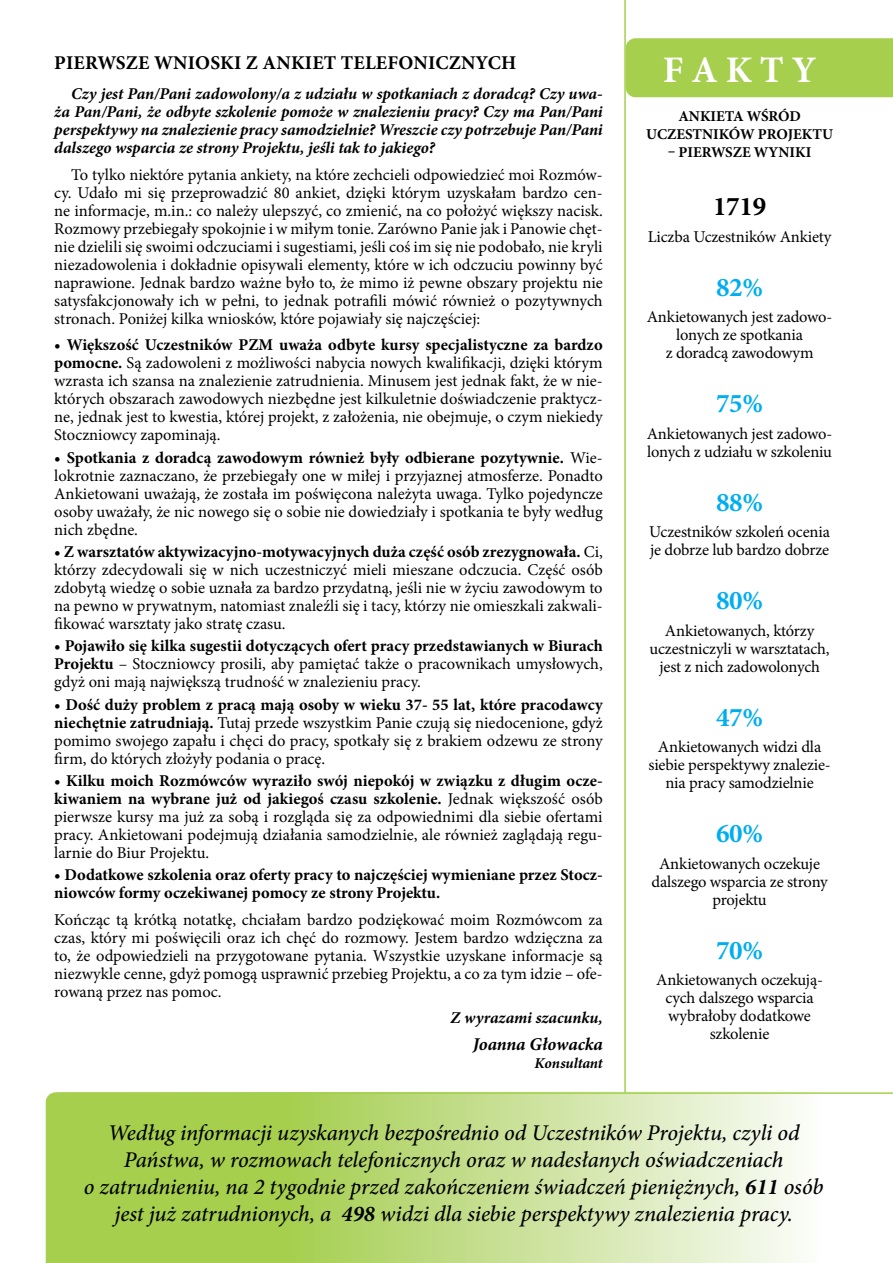
<style>
.page{position:relative;width:893px;height:1263px;background:#fff}
.page>*{position:absolute;margin:0;border:0;box-sizing:border-box;transform-origin:0 0}
.t1{font:700 37.5px "Minion Pro";color:#fff}
.t2{font:700 27px "Minion Pro";letter-spacing:-.01em;color:#00aeef}
.t3{font:700 27px "Minion Pro";color:#000}
.t4{font:italic 500 22.5px/27px "Minion Pro";letter-spacing:-.005em;color:#000;text-align:center}
.t5{font:700 19.5px "Minion Pro";letter-spacing:.01em;color:#000}
.t6{font:italic 700 18px "Minion Pro";letter-spacing:-.005em;color:#000}
.t7{font:16.5px/18px "Minion Pro";letter-spacing:-.01em;color:#000;text-align:justify}
.t8{font:italic 700 16.5px/18px "Minion Pro";letter-spacing:-.005em;color:#000;text-align:justify}
.t9{font:700 16.5px/18px "Minion Pro";color:#000}
.t10{font:700 15px/18px "Minion Pro";color:#000;text-align:center}
.t11{font:italic 700 15px "Minion Pro";letter-spacing:-.01em;color:#000}
.s1{font-weight:700}
</style>
<div class="page">
<div style="left:626px;top:38px;width:267px;height:59px;background:#a5cf4d"></div>
<svg style="left:46px;top:1091px;width:755px;height:172px;background:#c1dd87"></svg>
<hr style="left:56px;top:1092px;width:837px;height:2px;background:#a5cf4d">
<hr style="left:624px;top:0;width:2px;height:1092px;background:#a5cf4d">
<p class="t5" style="left:54px;top:49px;width:464px">PIERWSZE WNIOSKI Z ANKIET TELEFONICZNYCH</p>
<p class="t8" style="left:54px;top:85px;width:550px;text-indent:17px">Czy jest Pan/Pani zadowolony/a z udziału w spotkaniach z doradcą? Czy uwa&shy;ża Pan/Pani, że odbyte szkolenie pomoże w znalezieniu pracy? Czy ma Pan/Pani perspektywy na znalezienie pracy samodzielnie? Wreszcie czy potrzebuje Pan/Pani dalszego wsparcia ze strony Projektu, jeśli tak to jakiego?</p>
<p class="t7" style="left:54px;top:166px;width:550px;text-indent:17px">To tylko niektóre pytania ankiety, na które zechcieli odpowiedzieć moi Rozmów&shy;cy. Udało mi się przeprowadzić 80 ankiet, dzięki którym uzyskałam bardzo cen&shy;ne informacje, m.in.: co należy ulepszyć, co zmienić, na co położyć większy nacisk.<br>Rozmowy przebiegały spokojnie i w miłym tonie. Zarówno Panie jak i Panowie chęt&shy;nie dzielili się swoimi odczuciami i sugestiami, jeśli coś im się nie podobało, nie kryli niezadowolenia i dokładnie opisywali elementy, które w ich odczuciu powinny być naprawione. Jednak bardzo ważne było to, że mimo iż pewne obszary projektu nie satysfakcjonowały ich w pełni, to jednak potrafili mówić również o pozytywnych stronach. Poniżej kilka wniosków, które pojawiały się najczęściej:</p>
<p class="t7" style="left:54px;top:336px;width:550px"><span class="s1">• Większość Uczestników PZM uważa odbyte kursy specjalistyczne za bardzo pomocne.</span> Są zadowoleni z możliwości nabycia nowych kwalifikacji, dzięki którym wzrasta ich szansa na znalezienie zatrudnienia. Minusem jest jednak fakt, że w nie&shy;których obszarach zawodowych niezbędne jest kilkuletnie doświadczenie praktycz&shy;ne, jednak jest to kwestia, której projekt, z założenia, nie obejmuje, o czym niekiedy Stoczniowcy zapominają.</p>
<p class="t7" style="left:54px;top:449px;width:550px"><span class="s1">• Spotkania z doradcą zawodowym również były odbierane pozytywnie.</span> Wie&shy;lokrotnie zaznaczano, że przebiegały one w miłej i przyjaznej atmosferze. Ponadto Ankietowani uważają, że została im poświęcona należyta uwaga. Tylko pojedyncze osoby uważały, że nic nowego się o sobie nie dowiedziały i spotkania te były według nich zbędne.</p>
<p class="t7" style="left:54px;top:543px;width:550px"><span class="s1">• Z warsztatów aktywizacyjno-motywacyjnych duża część osób zrezygnowała.</span> Ci, którzy zdecydowali się w nich uczestniczyć mieli mieszane odczucia. Część osób zdobytą wiedzę o sobie uznała za bardzo przydatną, jeśli nie w życiu zawodowym to na pewno w prywatnym, natomiast znaleźli się i tacy, którzy nie omieszkali zakwali&shy;fikować warsztaty jako stratę czasu.</p>
<p class="t7" style="left:54px;top:637px;width:550px"><span class="s1">• Pojawiło się kilka sugestii dotyczących ofert pracy przedstawianych w Biurach Projektu</span> – Stoczniowcy prosili, aby pamiętać także o pracownikach umysłowych, gdyż oni mają największą trudność w znalezieniu pracy.</p>
<p class="t7" style="left:54px;top:695px;width:550px"><span class="s1">• Dość duży problem z pracą mają osoby w wieku 37- 55 lat, które pracodawcy niechętnie zatrudniają.</span> Tutaj przede wszystkim Panie czują się niedocenione, gdyż pomimo swojego zapału i chęci do pracy, spotkały się z brakiem odzewu ze strony firm, do których złożyły podania o pracę.</p>
<p class="t7" style="left:54px;top:772px;width:550px"><span class="s1">• Kilku moich Rozmówców wyraziło swój niepokój w związku z długim ocze&shy;kiwaniem na wybrane już od jakiegoś czasu szkolenie.</span> Jednak większość osób pierwsze kursy ma już za sobą i rozgląda się za odpowiednimi dla siebie ofertami pracy. Ankietowani podejmują działania samodzielnie, ale również zaglądają regu&shy;larnie do Biur Projektu.</p>
<p class="t9" style="left:54px;top:866px;width:550px">• Dodatkowe szkolenia oraz oferty pracy to najczęściej wymieniane przez Stocz&shy;niowców formy oczekiwanej pomocy ze strony Projektu.</p>
<p class="t7" style="left:54px;top:910px;width:550px">Kończąc tą krótką notatkę, chciałam bardzo podziękować moim Rozmówcom za czas, który mi poświęcili oraz ich chęć do rozmowy. Jestem bardzo wdzięczna za to, że odpowiedzieli na przygotowane pytania. Wszystkie uzyskane informacje są niezwykle cenne, gdyż pomogą usprawnić przebieg Projektu, a co za tym idzie – ofe&shy;rowaną przez nas pomoc.</p>
<p class="t8" style="left:451px;top:1008px;width:154px">Z wyrazami szacunku,</p>
<p class="t6" style="left:473px;top:1031px;width:131px">Joanna Głowacka</p>
<p class="t11" style="left:535px;top:1052px;width:70px">Konsultant</p>
<h1 class="t1" style="left:663px;top:43px;width:155px">F A K T Y</h1>
<p class="t10" style="left:646px;top:107px;width:188px">ANKIETA WŚRÓD<br>UCZESTNIKÓW PROJEKTU</p>
<p class="t10" style="left:668px;top:143px;width:145px">– PIERWSZE WYNIKI</p>
<h2 class="t3" style="left:713px;top:188px;width:55px">1719</h2>
<p class="t7" style="left:648px;top:228px;width:185px">Liczba Uczestników Ankiety</p>
<h2 class="t2" style="left:716px;top:268px;width:49px">82%</h2>
<p class="t7" style="left:647px;top:308px;width:187px;text-align:center">Ankietowanych jest zadowo&shy;lonych ze spotkania<br>z doradcą zawodowym</p>
<h2 class="t2" style="left:716px;top:385px;width:49px">75%</h2>
<p class="t7" style="left:647px;top:425px;width:187px">Ankietowanych jest zadowo&shy;lonych z udziału w szkoleniu</p>
<h2 class="t2" style="left:716px;top:483px;width:49px">88%</h2>
<p class="t7" style="left:649px;top:523px;width:182px">Uczestników szkoleń ocenia je dobrze lub bardzo dobrze</p>
<h2 class="t2" style="left:716px;top:582px;width:49px">80%</h2>
<p class="t7" style="left:650px;top:622px;width:182px;text-align:center">Ankietowanych, którzy uczestniczyli w warsztatach, jest z nich zadowolonych</p>
<h2 class="t2" style="left:716px;top:698px;width:49px">47%</h2>
<p class="t7" style="left:648px;top:738px;width:184px;text-align:center">Ankietowanych widzi dla siebie perspektywy znalezie&shy;nia pracy samodzielnie</p>
<h2 class="t2" style="left:716px;top:815px;width:49px">60%</h2>
<p class="t7" style="left:651px;top:855px;width:178px;text-align:center">Ankietowanych oczekuje dalszego wsparcia ze strony projektu</p>
<h2 class="t2" style="left:716px;top:931px;width:49px">70%</h2>
<p class="t7" style="left:656px;top:971px;width:168px;text-align:center">Ankietowanych oczekują&shy;cych dalszego wsparcia wybrałoby dodatkowe szkolenie</p>
<p class="t4" style="left:84px;top:1119px;width:741px">Według informacji uzyskanych bezpośrednio od Uczestników Projektu, czyli od Państwa, w rozmowach telefonicznych oraz w nadesłanych oświadczeniach<br>o zatrudnieniu, na 2 tygodnie przed zakończeniem świadczeń pieniężnych, <span class="s1">611</span> osób jest już zatrudnionych, a <span class="s1">498</span> widzi dla siebie perspektywy znalezienia pracy.</p>
</div>
